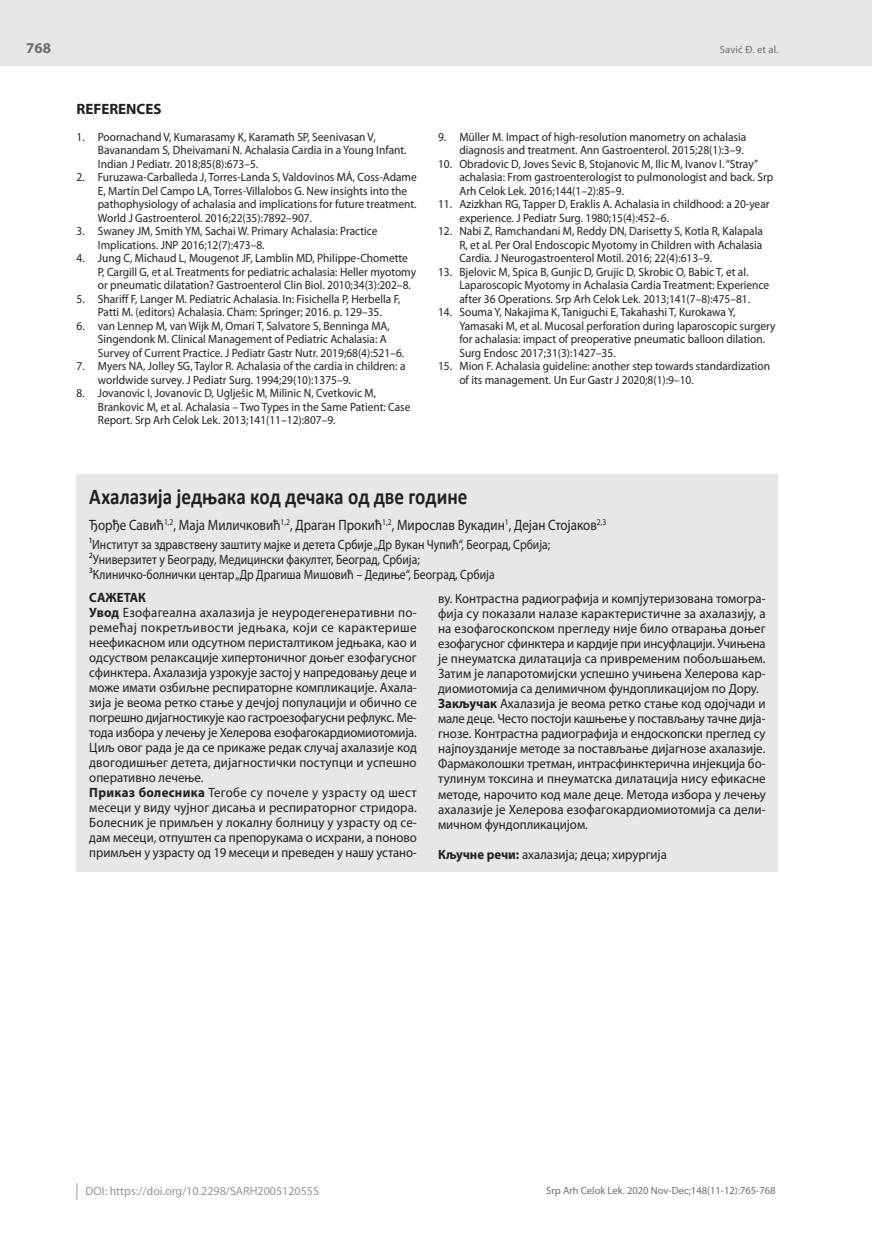
<style>
.page{position:relative;width:872px;height:1234px;background:#fff}
.page>*{position:absolute;margin:0;border:0;box-sizing:border-box;transform-origin:0 0}
.t1{font:700 22.5px "Calibri";color:#231f20;scale:.85 1}
.t2{font:15px "Myriad Pro";color:#231f20;scale:.87 1}
.t3{font:700 15px "Myriad Pro";color:#231f20}
.t4{font:700 15px "Myriad Pro";color:#6c6d70}
.t5{font:13.5px/15px "Myriad Pro";color:#231f20;scale:.96 1}
.t6{font:13.5px/15px "Myriad Pro";color:#231f20;scale:.95 1}
.t7{font:13.5px/15px "Myriad Pro";color:#231f20;scale:.87 1}
.t8{font:12px/13.5px "Myriad Pro";color:#231f20;scale:.95 1}
.t9{font:12px "Myriad Pro";color:#939598}
.t10{font:10.5px "Myriad Pro";color:#6c6d70}
.s1{font-weight:700}
</style>
<div class="page">
<div style="left:0;top:0;width:872px;height:66px;background:#e6e7e9"></div>
<svg style="left:77px;top:1183px;width:1px;height:16px"></svg>
<div style="left:77px;top:474px;width:701px;height:397px;background:#e6e7e9"></div>
<p class="t4" style="left:26px;top:38px;width:26px">768</p>
<p class="t3" style="left:77px;top:99px;width:87px">REFERENCES</p>
<p class="t8" style="left:98px;top:130px;width:326px;text-indent:-21px">1. Poornachand V, Kumarasamy K, Karamath SP, Seenivasan V,<br>Bavanandam S, Dheivamani N. Achalasia Cardia in a Young Infant.<br>Indian J Pediatr. 2018;85(8):673–5.</p>
<p class="t8" style="left:98px;top:170px;width:337px;text-indent:-21px">2. Furuzawa-Carballeda J, Torres-Landa S, Valdovinos MÁ, Coss-Adame E, Martín Del Campo LA, Torres-Villalobos G. New insights into the pathophysiology of achalasia and implications for future treatment.<br>World J Gastroenterol. 2016;22(35):7892–907.</p>
<p class="t8" style="left:98px;top:224px;width:296px;text-indent:-21px">3. Swaney JM, Smith YM, Sachai W. Primary Achalasia: Practice<br>Implications. JNP 2016;12(7):473–8.</p>
<p class="t8" style="left:98px;top:251px;width:336px;text-indent:-21px">4. Jung C, Michaud L, Mougenot JF, Lamblin MD, Philippe-Chomette<br>P, Cargill G, et al. Treatments for pediatric achalasia: Heller myotomy or pneumatic dilatation? Gastroenterol Clin Biol. 2010;34(3):202–8.</p>
<p class="t8" style="left:77px;top:292px;width:342px;text-align:center">5. Shariff F, Langer M. Pediatric Achalasia. In: Fisichella P, Herbella F,<br>Patti M. (editors) Achalasia. Cham: Springer; 2016. p. 129–35.</p>
<p class="t8" style="left:98px;top:319px;width:324px;text-indent:-21px">6. van Lennep M, van Wijk M, Omari T, Salvatore S, Benninga MA,<br>Singendonk M. Clinical Management of Pediatric Achalasia: A<br>Survey of Current Practice. J Pediatr Gastr Nutr. 2019;68(4):521–6.</p>
<p class="t8" style="left:98px;top:359px;width:325px;text-indent:-21px">7. Myers NA, Jolley SG, Taylor R. Achalasia of the cardia in children: a worldwide survey. J Pediatr Surg. 1994;29(10):1375–9.</p>
<p class="t8" style="left:98px;top:386px;width:330px;text-indent:-21px">8. Jovanovic I, Jovanovic D, Uglješic M, Milinic N, Cvetkovic M,<br>Brankovic M, et al. Achalasia – Two Types in the Same Patient: Case<br>Report. Srp Arh Celok Lek. 2013;141(11–12):807–9.</p>
<p class="t10" style="left:720px;top:43px;width:60px">Savić Đ. et al.</p>
<p class="t8" style="left:438px;top:130px;width:326px;text-align:right">9. Müller M. Impact of high-resolution manometry on achalasia diagnosis and treatment. Ann Gastroenterol. 2015;28(1):3–9.</p>
<p class="t8" style="left:459px;top:157px;width:332px;text-indent:-21px">10. Obradovic D, Joves Sevic B, Stojanovic M, Ilic M, Ivanov I. “Stray” achalasia: From gastroenterologist to pulmonologist and back. Srp<br>Arh Celok Lek. 2016;144(1–2):85–9.</p>
<p class="t8" style="left:459px;top:197px;width:328px;text-indent:-21px">11. Azizkhan RG, Tapper D, Eraklis A. Achalasia in childhood: a 20-year experience. J Pediatr Surg. 1980;15(4):452–6.</p>
<p class="t8" style="left:459px;top:224px;width:321px;text-align:justify;text-indent:-21px">12. Nabi Z, Ramchandani M, Reddy DN, Darisetty S, Kotla R, Kalapala R, et al. Per Oral Endoscopic Myotomy in Children with Achalasia Cardia. J Neurogastroenterol Motil. 2016; 22(4):613–9.</p>
<p class="t8" style="left:459px;top:265px;width:328px;text-indent:-21px">13. Bjelovic M, Spica B, Gunjic D, Grujic D, Skrobic O, Babic T, et al.<br>Laparoscopic Myotomy in Achalasia Cardia Treatment: Experience after 36 Operations. Srp Arh Celok Lek. 2013;141(7–8):475–81.</p>
<p class="t8" style="left:459px;top:305px;width:334px;text-indent:-21px">14. Souma Y, Nakajima K, Taniguchi E, Takahashi T, Kurokawa Y, Yamasaki M, et al. Mucosal perforation during laparoscopic surgery for achalasia: impact of preoperative pneumatic balloon dilation.<br>Surg Endosc 2017;31(3):1427–35.</p>
<p class="t8" style="left:459px;top:359px;width:328px;text-indent:-21px">15. Mion F. Achalasia guideline: another step towards standardization of its management. Un Eur Gastr J 2020;8(1):9–10.</p>
<h1 class="t1" style="left:89px;top:480px;width:446px">Ахалазија једњака код дечака од две године</h1>
<p class="t2" style="left:89px;top:515px;width:596px">Ђорђе Савић<sup>1,2</sup>, Maja Mиличковић<sup>1,2</sup>, Драган Прокић<sup>1,2</sup>, Мирослав Вукадин<sup>1</sup>, Дејан Стојаков<sup>2,3</sup></p>
<p class="t7" style="left:89px;top:537px;width:531px">¹Институт за здравствену заштиту мајке и детета Србије „Др Вукан Чупић“, Београд, Србија;<br>²Универзитет у Београду, Медицински факултет, Београд, Србија;<br>³Клиничко-болнички центар „Др Драгиша Мишовић – Дедиње“, Београд, Србија</p>
<p class="t5" style="left:89px;top:590px;width:343px"><span class="s1">САЖЕТАК<br>Увод</span> Езофагеална ахалазија је неуродегенеративни по&shy;ремећај покретљивости једњака, који се карактерише неефикасном или одсутном перисталтиком једњака, као и одсуством релаксације хипертоничног доњег езофагусног сфинктера. Ахалазија узрокује застој у напредовању деце и може имати озбиљне респираторне компликације. Ахала&shy;зија је веома ретко стање у дечјој популацији и обично се погрешно дијагностикује као гастроезофагусни рефлукс. Ме&shy;тода избора у лечењу је Хелерова езофагокардиомиотомија.<br>Циљ овог рада је да се прикаже редак случај ахалазије код двогодишњег детета, дијагностички поступци и успешно оперативно лечење.<br><span class="s1">Приказ болесника</span> Тегобе су почеле у узрасту од шест месеци у виду чујног дисања и респираторног стридора.<br>Болесник је примљен у локалну болницу у узрасту од се&shy;дам месеци, отпуштен са препорукама о исхрани, а поново примљен у узрасту од 19 месеци и преведен у нашу устано-</p>
<p class="t6" style="left:438px;top:591px;width:346px">ву. Контрастна радиографија и компјутеризована томогра&shy;фија су показали налазе карактеристичне за ахалазију, а на езофагоскопском прегледу није било отварања доњег езофагусног сфинктера и кардије при инсуфлацији. Учињена је пнеуматска дилатација са привременим побољшањем.<br>Затим је лапаротомијски успешно учињена Хелерова кар&shy;диомиотомија са делимичном фундопликацијом по Дору.<br><span class="s1">Закључак</span> Ахалазија је веома ретко стање код одојчади и мале деце. Често постоји кашњење у постављању тачне дија&shy;гнозе. Контрастна радиографија и ендоскопски преглед су најпоузданије методе за постављање дијагнозе ахалазије.<br>Фармаколошки третман, интрасфинктерична инјекција бо&shy;тулинум токсина и пнеуматска дилатација нису ефикасне методе, нарочито код мале деце. Метода избора у лечењу ахалазије је Хелерова езофагокардиомиотомија са дели&shy;мичном фундопликацијом.</p>
<p class="t6" style="left:438px;top:846px;width:242px"><span class="s1">Кључне речи:</span> ахалазија; деца; хирургија</p>
<p class="t9" style="left:86px;top:1183px;width:235px">DOI: https://doi.org/10.2298/SARH200512055S</p>
<p class="t10" style="left:546px;top:1184px;width:231px">Srp Arh Celok Lek. 2020 Nov-Dec;148(11-12):765-768</p>
</div>
